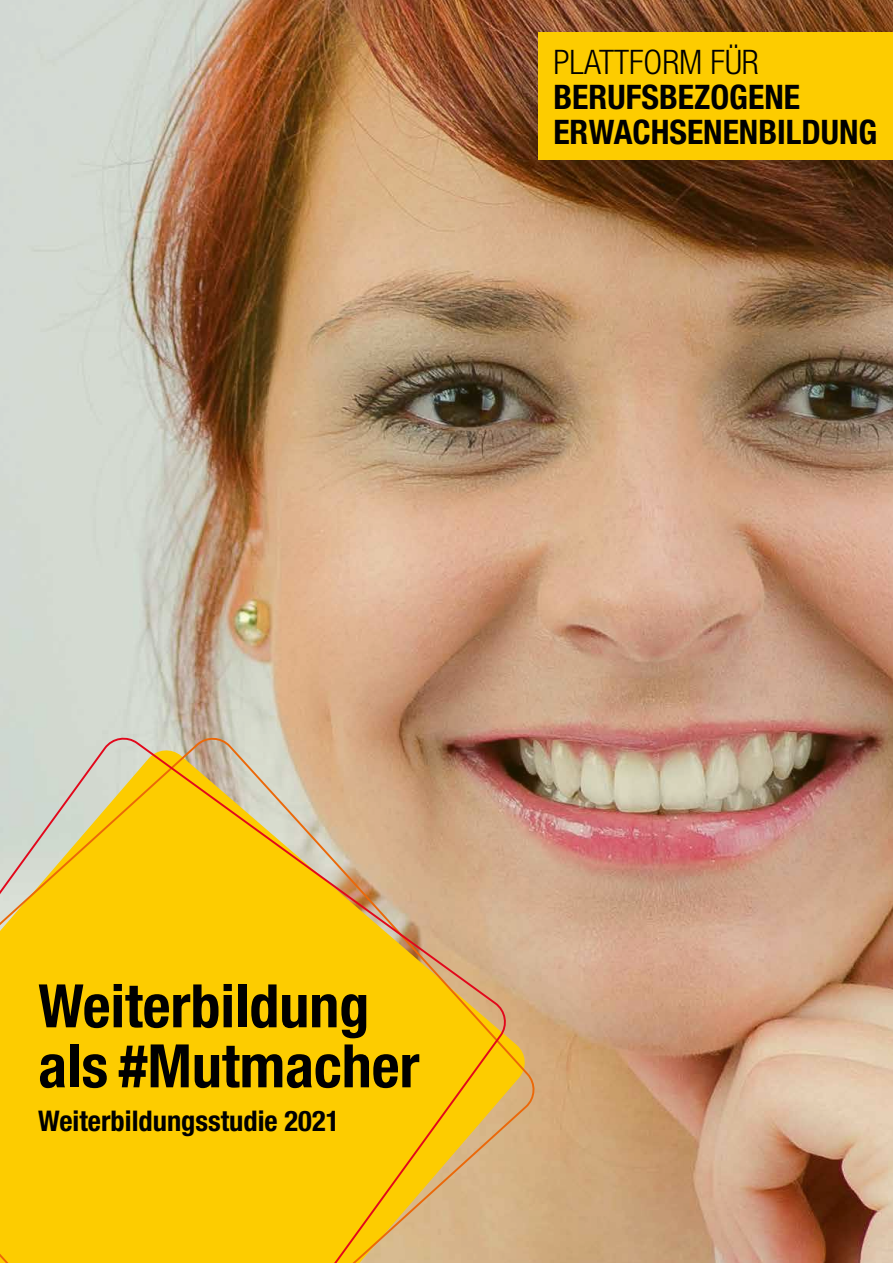
<style>
.page{position:relative;width:893px;height:1263px;background:#fff}
.page>*{position:absolute;margin:0;border:0;box-sizing:border-box;transform-origin:0 0}
.t1{font:700 condensed 60px/60px "Helvetica Neue LT Std";color:#000}
.t2{font:700 condensed 33.9px/35px "Helvetica Neue LT Std";color:#000}
.t3{font:300 condensed 33.9px "Helvetica Neue LT Std";color:#000}
.t4{font:700 condensed 28.5px "Helvetica Neue LT Std";color:#000}
</style>
<div class="page">
<img style="left:0;top:0;width:893px;height:1263px">
<svg style="left:511px;top:734px;width:27px;height:529px;background:#c8a178"></svg>
<svg style="left:0;top:733px;width:511px;height:530px;background:#eec22f"></svg>
<div style="left:538px;top:33px;width:355px;height:127px;background:#fdcc00"></div>
<p class="t3" style="left:553px;top:42px;width:207px">PLATTFORM FÜR</p>
<p class="t2" style="left:553px;top:79px;width:325px">BERUFSBEZOGENE<br>ERWACHSENENBILDUNG</p>
<h1 class="t1" style="left:38px;top:975px;width:383px">Weiterbildung als #Mutmacher</h1>
<p class="t4" style="left:38px;top:1103px;width:303px">Weiterbildungsstudie 2021</p>
</div>
